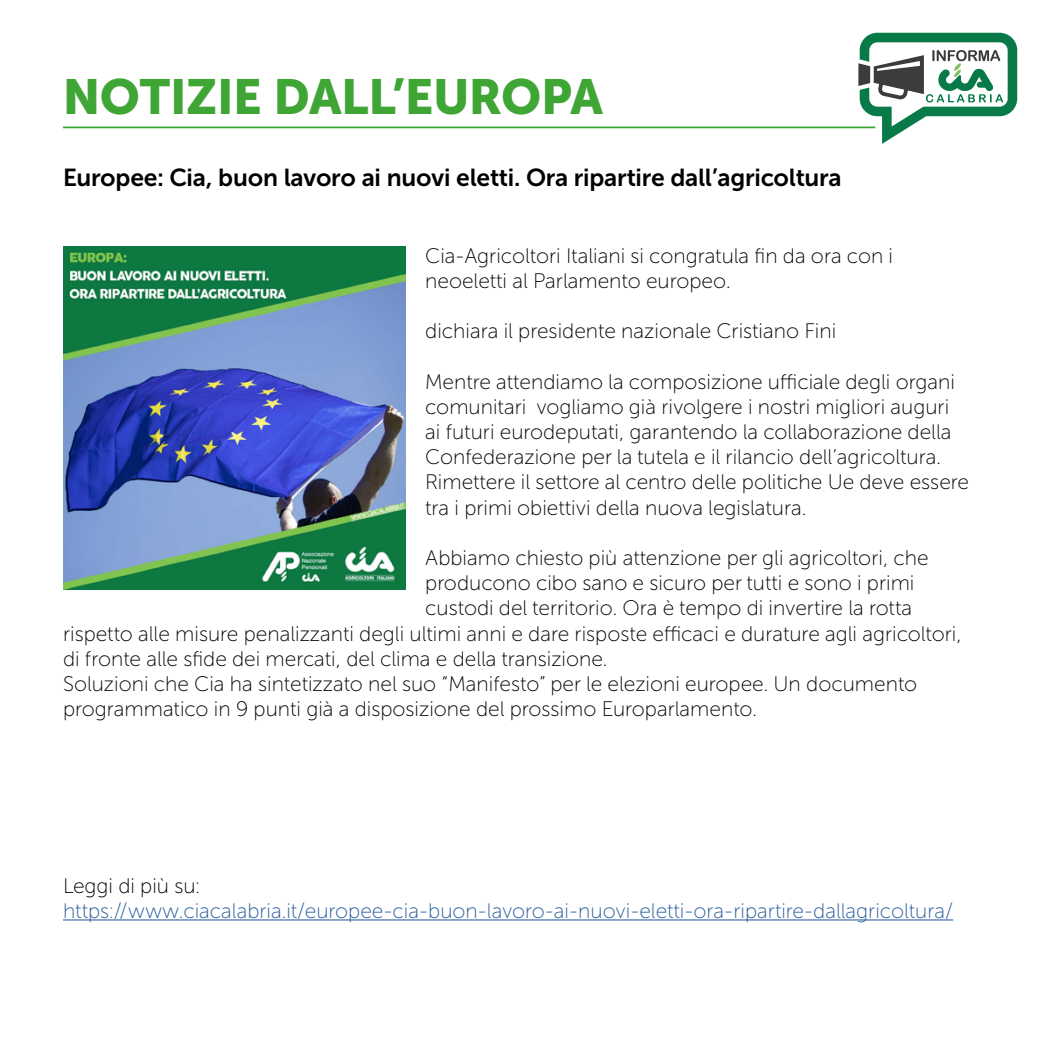
<style>
.page{position:relative;width:1042px;height:1042px;background:#fff}
.page>*{position:absolute;margin:0;border:0;box-sizing:border-box;transform-origin:0 0}
.t1{font:49px "Museo Sans Cyrl 900";color:#3fa535}
.t2{font:24.5px "Museo Sans Cyrl 700";letter-spacing:-.01em;color:#000}
.t3{font:21px/25.2px "Museo Sans Cyrl 100";color:#000}
.t4{font:21px "Museo Sans Cyrl 100";color:#275b9b}
</style>
<div class="page">
<svg style="left:858px;top:33px;width:159px;height:111px"></svg>
<hr style="left:63px;top:919px;width:890px;height:1px;background:#275b9b">
<hr style="left:63px;top:126px;width:812px;height:2px;background:#3fa535">
<img style="left:63px;top:247px;width:342px;height:342px">
<h1 class="t1" style="left:63px;top:69px;width:541px">NOTIZIE DALL’EUROPA</h1>
<p class="t2" style="left:63px;top:164px;width:780px">Europee: Cia, buon lavoro ai nuovi eletti. Ora ripartire dall’agricoltura</p>
<p class="t3" style="left:425px;top:243px;width:469px">Cia-Agricoltori Italiani si congratula fin da ora con i neoeletti al Parlamento europeo.</p>
<p class="t3" style="left:425px;top:318px;width:412px">dichiara il presidente nazionale Cristiano Fini</p>
<p class="t3" style="left:425px;top:369px;width:545px">Mentre attendiamo la composizione ufficiale degli organi comunitari vogliamo già rivolgere i nostri migliori auguri ai futuri eurodeputati, garantendo la collaborazione della Confederazione per la tutela e il rilancio dell’agricoltura.<br>Rimettere il settore al centro delle politiche Ue deve essere tra i primi obiettivi della nuova legislatura.</p>
<p class="t3" style="left:425px;top:545px;width:505px">Abbiamo chiesto più attenzione per gli agricoltori, che</p>
<p class="t3" style="left:425px;top:570px;width:491px">producono cibo sano e sicuro per tutti e sono i primi</p>
<p class="t3" style="left:425px;top:596px;width:488px">custodi del territorio. Ora è tempo di invertire la rotta</p>
<p class="t3" style="left:63px;top:621px;width:900px">rispetto alle misure penalizzanti degli ultimi anni e dare risposte efficaci e durature agli agricoltori,</p>
<p class="t3" style="left:63px;top:646px;width:546px">di fronte alle sfide dei mercati, del clima e della transizione.</p>
<p class="t3" style="left:63px;top:671px;width:856px">Soluzioni che Cia ha sintetizzato nel suo “Manifesto” per le elezioni europee. Un documento</p>
<p class="t3" style="left:63px;top:696px;width:696px">programmatico in 9 punti già a disposizione del prossimo Europarlamento.</p>
<p class="t3" style="left:63px;top:873px;width:139px">Leggi di più su:</p>
<p class="t4" style="left:63px;top:899px;width:892px">https://www.ciacalabria.it/europee-cia-buon-lavoro-ai-nuovi-eletti-ora-ripartire-dallagricoltura/</p>
</div>
